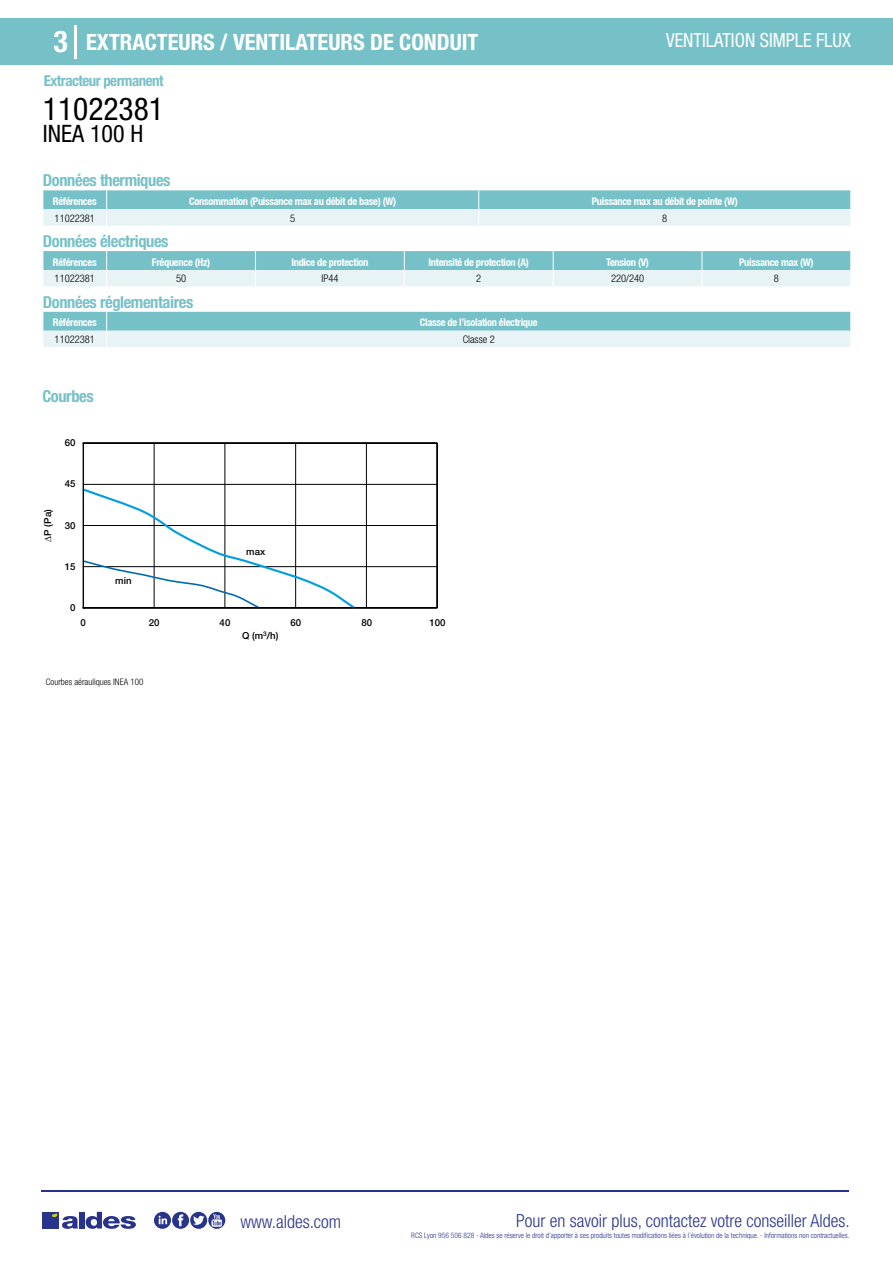
<style>
.page{position:relative;width:893px;height:1263px;background:#fff}
.page>*{position:absolute;margin:0;border:0;box-sizing:border-box;transform-origin:0 0}
.t1{font:condensed 31.5px "Helvetica Neue LT Std";color:#000}
.t2{font:700 condensed 30px "Helvetica Neue LT Std";color:#fff}
.t3{font:condensed 24px "Helvetica Neue LT Std";color:#000}
.t4{font:700 condensed 22.5px "Helvetica Neue LT Std";color:#fff}
.t5{font:condensed 19.5px "Helvetica Neue LT Std";color:#fff;scale:.95 1}
.t6{font:300 condensed 18px "Helvetica Neue";color:#28348b}
.t7{font:700 condensed 16.5px "Helvetica Neue LT Std";letter-spacing:-.025em;color:#76c1c7}
.t8{font:700 condensed 15px "Helvetica Neue LT Std";letter-spacing:-.035em;color:#76c1c7}
.t9{font:700 condensed 10.5px "Helvetica Neue";letter-spacing:-.03em;color:#fff}
.t10{font:300 condensed 10.5px "Helvetica Neue";color:#000}
.t11{font:500 9.6px "Helvetica Neue LT Std";color:#000}
.t12{font:300 condensed 9px "Helvetica Neue";color:#000}
.t13{font:300 condensed 7.5px "Helvetica Neue";color:#28348b}
</style>
<div class="page">
<div style="left:0;top:18px;width:893px;height:46px;background:#76c1c7"></div>
<hr style="left:74px;top:25px;width:2px;height:33px;background:#fff">
<hr style="left:41px;top:1190px;width:808px;height:1px;background:#28348b">
<svg style="left:154px;top:1212px;width:71px;height:17px"></svg>
<div style="left:42px;top:1212px;width:17px;height:16px;background:#28348b"></div>
<div style="left:79px;top:1212px;width:5px;height:16px;background:#28348b"></div>
<svg style="left:86px;top:1212px;width:50px;height:17px"></svg>
<svg style="left:52px;top:1213px;width:26px;height:16px"></svg>
<svg style="left:43px;top:190px;width:808px;height:36px;background:#add9dd"></svg>
<svg style="left:43px;top:251px;width:808px;height:35px;background:#abd8dc"></svg>
<svg style="left:43px;top:312px;width:808px;height:35px;background:#abd8dc"></svg>
<hr style="left:154px;top:443px;width:1px;height:165px;background:#000">
<hr style="left:225px;top:443px;width:1px;height:165px;background:#000">
<hr style="left:295px;top:443px;width:1px;height:165px;background:#000">
<hr style="left:366px;top:443px;width:1px;height:165px;background:#000">
<hr style="left:83px;top:566px;width:354px;height:1px;background:#000">
<hr style="left:83px;top:525px;width:354px;height:1px;background:#000">
<hr style="left:83px;top:484px;width:354px;height:1px;background:#000">
<svg style="left:82px;top:487px;width:275px;height:122px"></svg>
<div style="left:83px;top:443px;width:355px;height:165px;border:1px solid #000"></div>
<h2 class="t2" style="left:54px;top:24px;width:16px">3</h2>
<h3 class="t4" style="left:86px;top:28px;width:394px">EXTRACTEURS / VENTILATEURS DE CONDUIT</h3>
<h3 class="t5" style="left:666px;top:29px;width:196px">VENTILATION SIMPLE FLUX</h3>
<h3 class="t8" style="left:44px;top:71px;width:121px">Extracteur permanent</h3>
<h1 class="t1" style="left:43px;top:91px;width:122px">11022381</h1>
<h3 class="t3" style="left:43px;top:120px;width:102px">INEA 100 H</h3>
<h3 class="t7" style="left:43px;top:170px;width:129px">Données thermiques</h3>
<p class="t9" style="left:53px;top:195px;width:45px">Références</p>
<p class="t9" style="left:189px;top:195px;width:209px">Consommation (Puissance max au débit de base) (W)</p>
<p class="t9" style="left:592px;top:195px;width:148px">Puissance max au débit de pointe (W)</p>
<p class="t10" style="left:55px;top:212px;width:42px">11022381</p>
<p class="t10" style="left:290px;top:212px;width:7px">5</p>
<p class="t10" style="left:662px;top:212px;width:7px">8</p>
<h3 class="t7" style="left:43px;top:231px;width:127px">Données électriques</h3>
<p class="t9" style="left:53px;top:255px;width:45px">Références</p>
<p class="t9" style="left:152px;top:255px;width:60px">Fréquence (Hz)</p>
<p class="t9" style="left:291px;top:255px;width:79px">Indice de protection</p>
<p class="t9" style="left:429px;top:255px;width:102px">Intensité de protection (A)</p>
<p class="t9" style="left:606px;top:255px;width:44px">Tension (V)</p>
<p class="t9" style="left:739px;top:255px;width:76px">Puissance max (W)</p>
<p class="t10" style="left:55px;top:273px;width:42px">11022381</p>
<p class="t10" style="left:176px;top:273px;width:12px">50</p>
<p class="t10" style="left:321px;top:273px;width:19px">IP44</p>
<p class="t10" style="left:476px;top:273px;width:7px">2</p>
<p class="t10" style="left:611px;top:273px;width:35px">220/240</p>
<p class="t10" style="left:774px;top:273px;width:7px">8</p>
<h3 class="t7" style="left:43px;top:292px;width:152px">Données réglementaires</h3>
<p class="t9" style="left:53px;top:316px;width:45px">Références</p>
<p class="t9" style="left:420px;top:316px;width:119px">Classe de l’isolation électrique</p>
<p class="t10" style="left:55px;top:333px;width:42px">11022381</p>
<p class="t10" style="left:463px;top:333px;width:34px">Classe 2</p>
<h3 class="t7" style="left:43px;top:387px;width:53px">Courbes</h3>
<p class="t11" style="left:65px;top:437px;width:12px">60</p>
<p class="t11" style="left:42px;top:536px;width:28px;rotate:-90deg">P (Pa)</p>
<p class="t11" style="left:65px;top:478px;width:12px">45</p>
<p class="t11" style="left:65px;top:519px;width:12px">30</p>
<p class="t11" style="left:65px;top:561px;width:12px">15</p>
<p class="t11" style="left:70px;top:602px;width:7px">0</p>
<p class="t11" style="left:81px;top:617px;width:7px">0</p>
<p class="t11" style="left:115px;top:575px;width:18px">min</p>
<p class="t11" style="left:246px;top:546px;width:20px">max</p>
<p class="t11" style="left:149px;top:617px;width:12px">20</p>
<p class="t11" style="left:220px;top:617px;width:12px">40</p>
<p class="t11" style="left:290px;top:617px;width:12px">60</p>
<p class="t11" style="left:361px;top:617px;width:12px">80</p>
<p class="t11" style="left:429px;top:617px;width:18px">100</p>
<p class="t11" style="left:242px;top:630px;width:38px">Q (m<sup>3</sup>/h)</p>
<p class="t12" style="left:46px;top:677px;width:99px">Courbes aérauliques INEA 100</p>
<h3 class="t6" style="left:240px;top:1211px;width:102px">www.aldes.com</h3>
<h3 class="t6" style="left:516px;top:1211px;width:335px">Pour en savoir plus, contactez votre conseiller Aldes.</h3>
<p class="t13" style="left:411px;top:1230px;width:440px">RCS Lyon 956 506 828 - Aldes se réserve le droit d’apporter à ses produits toutes modifications liées à l’évolution de la technique. - Informations non contractuelles.</p>
</div>
